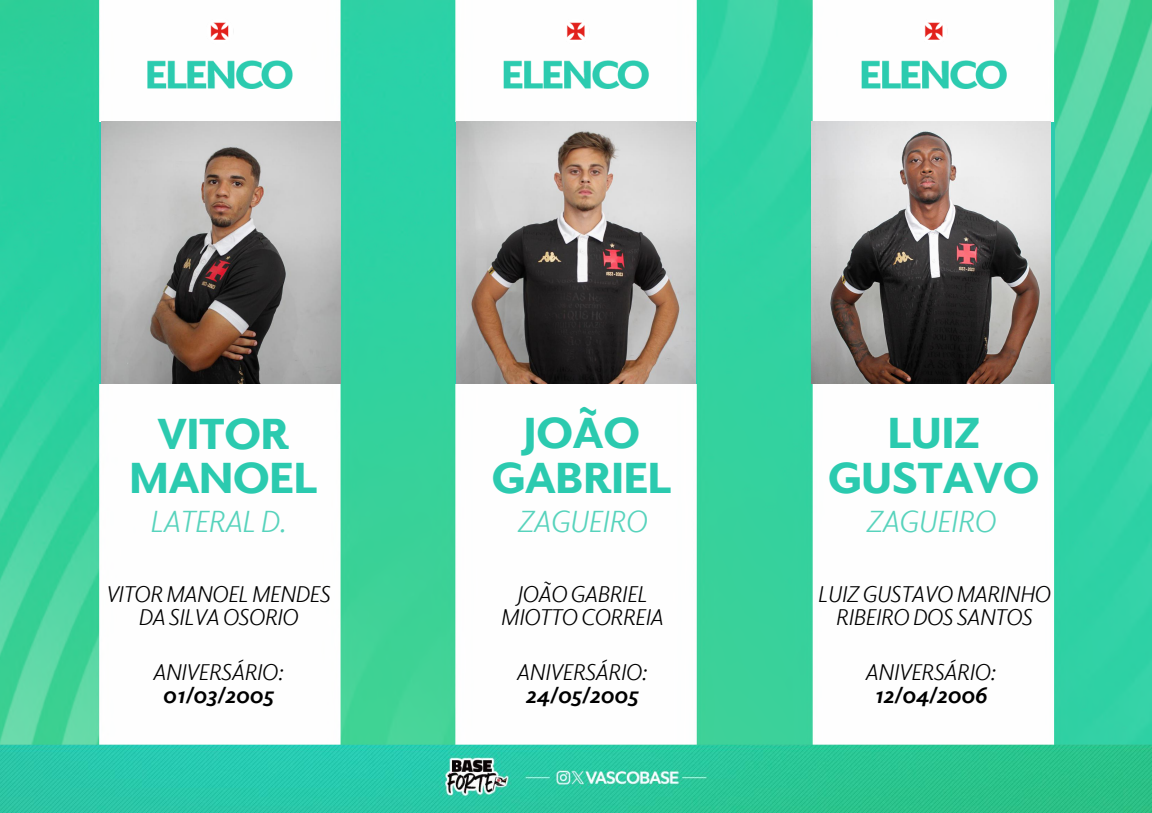
<style>
.page{position:relative;width:1152px;height:813px;background:#fff}
.page>*{position:absolute;margin:0;border:0;box-sizing:border-box;transform-origin:0 0}
.t1{font:900 43.88px/44.4px "Elido";letter-spacing:-.02em;color:#2bcaaf;text-align:center}
.t2{font:italic 30.75px "Elido";letter-spacing:-.02em;color:#57d3bc}
.t3{font:italic 22.95px/23.1px "Elido";letter-spacing:-.02em;color:#000;text-align:center}
.t4{font:italic 700 22.95px "Elido";letter-spacing:-.02em;color:#000}
</style>
<div class="page">
<img style="left:0;top:0;width:1152px;height:508px">
<img style="left:1050px;top:122px;width:5px;height:262px">
<img style="left:147px;top:18px;width:860px;height:71px">
<img style="left:0;top:508px;width:1152px;height:304px">
<img style="left:102px;top:121px;width:239px;height:263px">
<img style="left:457px;top:121px;width:238px;height:263px">
<img style="left:811px;top:121px;width:239px;height:263px">
<h1 class="t1" style="left:129px;top:409px;width:190px">VITOR<br>MANOEL</h1>
<h2 class="t2" style="left:149px;top:501px;width:139px">LATERAL D.</h2>
<p class="t3" style="left:105px;top:581px;width:226px">VITOR MANOEL MENDES<br>DA SILVA OSORIO</p>
<p class="t3" style="left:152px;top:659px;width:132px">ANIVERSÁRIO:</p>
<p class="t4" style="left:162px;top:679px;width:113px">01/03/2005</p>
<h1 class="t1" style="left:492px;top:408px;width:182px">JOÃO<br>GABRIEL</h1>
<h2 class="t2" style="left:517px;top:501px;width:131px">ZAGUEIRO</h2>
<p class="t3" style="left:500px;top:581px;width:164px">JOÃO GABRIEL<br>MIOTTO CORREIA</p>
<p class="t3" style="left:516px;top:659px;width:132px">ANIVERSÁRIO:</p>
<p class="t4" style="left:525px;top:679px;width:114px">24/05/2005</p>
<h1 class="t1" style="left:828px;top:408px;width:213px">LUIZ<br>GUSTAVO</h1>
<h2 class="t2" style="left:865px;top:501px;width:131px">ZAGUEIRO</h2>
<p class="t3" style="left:817px;top:581px;width:234px">LUIZ GUSTAVO MARINHO<br>RIBEIRO DOS SANTOS</p>
<p class="t3" style="left:865px;top:659px;width:132px">ANIVERSÁRIO:</p>
<p class="t4" style="left:874px;top:679px;width:114px">12/04/2006</p>
</div>
